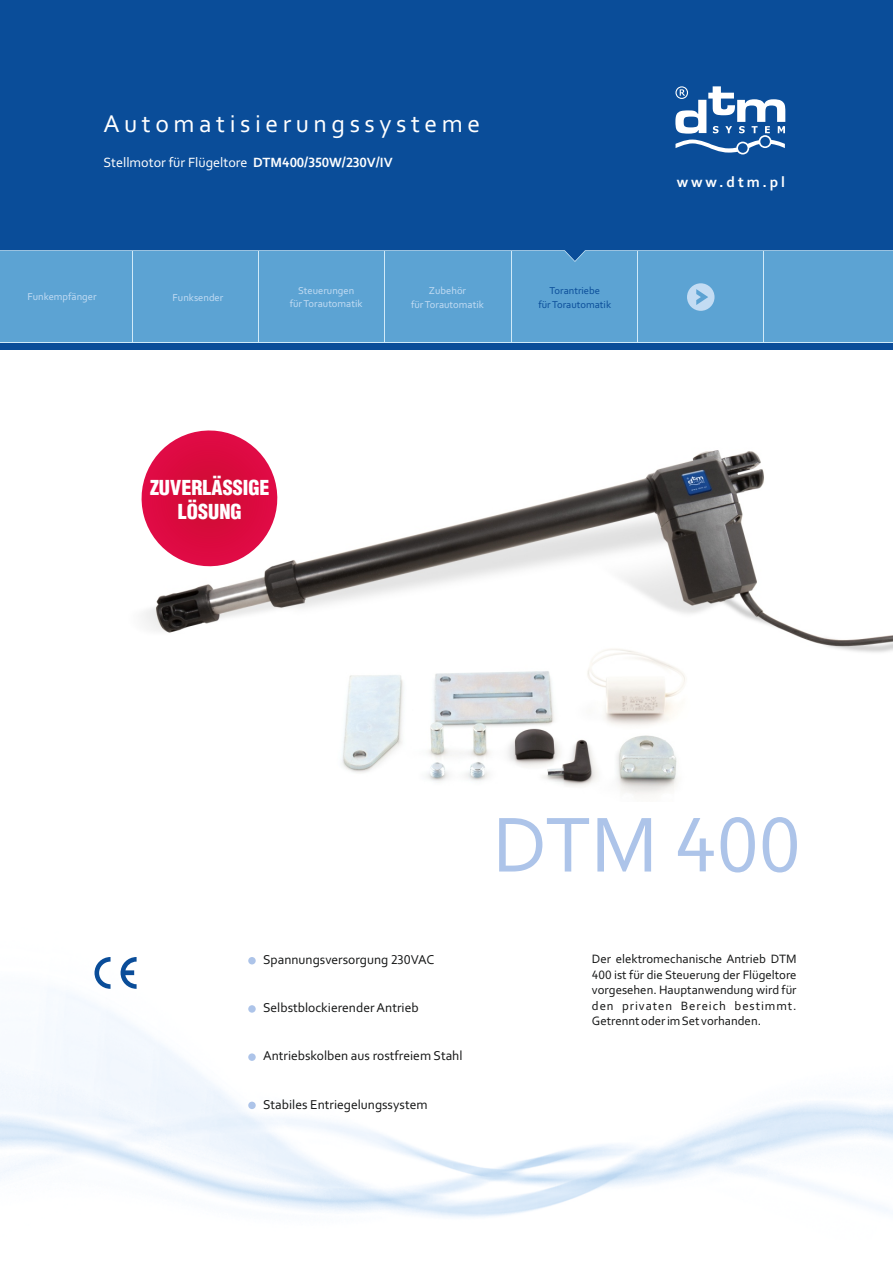
<style>
.page{position:relative;width:893px;height:1263px;background:#fff}
.page>*{position:absolute;margin:0;border:0;box-sizing:border-box;transform-origin:0 0}
.t1{font:81.75px "Corebal";color:#adc4e9}
.t2{font:25.5px "Corbel";letter-spacing:.18em;color:#fff}
.t3{font:900 20.1px/24.3px "Switzerland Cond";color:#fff;text-align:center}
.t4{font:700 15.3px "Corbel";letter-spacing:.19em;color:#fff}
.t5{font:14.1px "Corebal";color:#fff}
.t6{font:13.5px "Corebal";color:#151616}
.t7{font:12.75px/15.6px "Corebal";color:#151616;text-align:justify}
.t8{font:10.5px/13.8px "Corbel";color:#c3dcf3;text-align:center}
.t9{font:10.5px/13.8px "Corbel";color:#0a4d99;text-align:center}
.s1{font-weight:700}
</style>
<div class="page">
<img style="left:143px;top:450px;width:750px;height:345px">
<div style="left:248px;top:957px;width:8px;height:7px;background:#adc4e9;border-radius:50%"></div>
<div style="left:248px;top:1005px;width:8px;height:8px;background:#adc4e9;border-radius:50%"></div>
<div style="left:248px;top:1053px;width:8px;height:8px;background:#adc4e9;border-radius:50%"></div>
<div style="left:248px;top:1102px;width:8px;height:7px;background:#adc4e9;border-radius:50%"></div>
<svg style="left:95px;top:957px;width:16px;height:32px"></svg>
<svg style="left:121px;top:957px;width:16px;height:32px"></svg>
<svg style="left:141px;top:430px;width:148px;height:148px"></svg>
<div style="left:0;top:0;width:893px;height:350px;background:#0a4d99"></div>
<svg style="left:675px;top:86px;width:110px;height:68px"></svg>
<div style="left:0;top:262px;width:893px;height:80px;background:#5ca3d3"></div>
<hr style="left:132px;top:251px;width:1px;height:92px;background:#d0eaf8">
<hr style="left:258px;top:251px;width:1px;height:92px;background:#d0eaf8">
<hr style="left:384px;top:251px;width:1px;height:92px;background:#d0eaf8">
<hr style="left:511px;top:251px;width:1px;height:92px;background:#d0eaf8">
<hr style="left:637px;top:251px;width:1px;height:92px;background:#d0eaf8">
<hr style="left:763px;top:251px;width:1px;height:92px;background:#d0eaf8">
<svg style="left:0;top:250px;width:893px;height:12px;background:#61a5d3"></svg>
<svg style="left:687px;top:283px;width:27px;height:28px"></svg>
<hr style="left:0;top:342px;width:893px;height:1px;background:#d0eaf8">
<h2 class="t2" style="left:103px;top:113px;width:378px">Automatisierungssysteme</h2>
<p class="t5" style="left:103px;top:156px;width:291px">Stellmotor für Flügeltore <span class="s1">DTM400/350W/230V/IV</span></p>
<p class="t8" style="left:28px;top:290px;width:71px">Funkempfänger</p>
<p class="t8" style="left:173px;top:291px;width:52px">Funksender</p>
<p class="t8" style="left:290px;top:284px;width:74px">Steuerungen<br>für Torautomatik</p>
<p class="t8" style="left:411px;top:284px;width:74px">Zubehör<br>für Torautomatik</p>
<p class="t9" style="left:538px;top:284px;width:74px">Torantriebe<br>für Torautomatik</p>
<p class="t4" style="left:677px;top:175px;width:110px">www.dtm.pl</p>
<h3 class="t3" style="left:150px;top:476px;width:121px">ZUVERLÄSSIGE<br>LÖSUNG</h3>
<p class="t6" style="left:263px;top:954px;width:173px">Spannungsversorgung 230VAC</p>
<p class="t6" style="left:263px;top:1002px;width:157px">Selbstblockierender Antrieb</p>
<p class="t6" style="left:263px;top:1050px;width:201px">Antriebskolben aus rostfreiem Stahl</p>
<p class="t6" style="left:263px;top:1098px;width:166px">Stabiles Entriegelungssystem</p>
<h1 class="t1" style="left:492px;top:811px;width:310px">DTM 400</h1>
<p class="t7" style="left:592px;top:952px;width:206px">Der elektromechanische Antrieb DTM 400 ist für die Steuerung der Flügeltore vorgesehen. Hauptanwendung wird für den privaten Bereich bestimmt.<br>Getrennt oder im Set vorhanden.</p>
</div>
